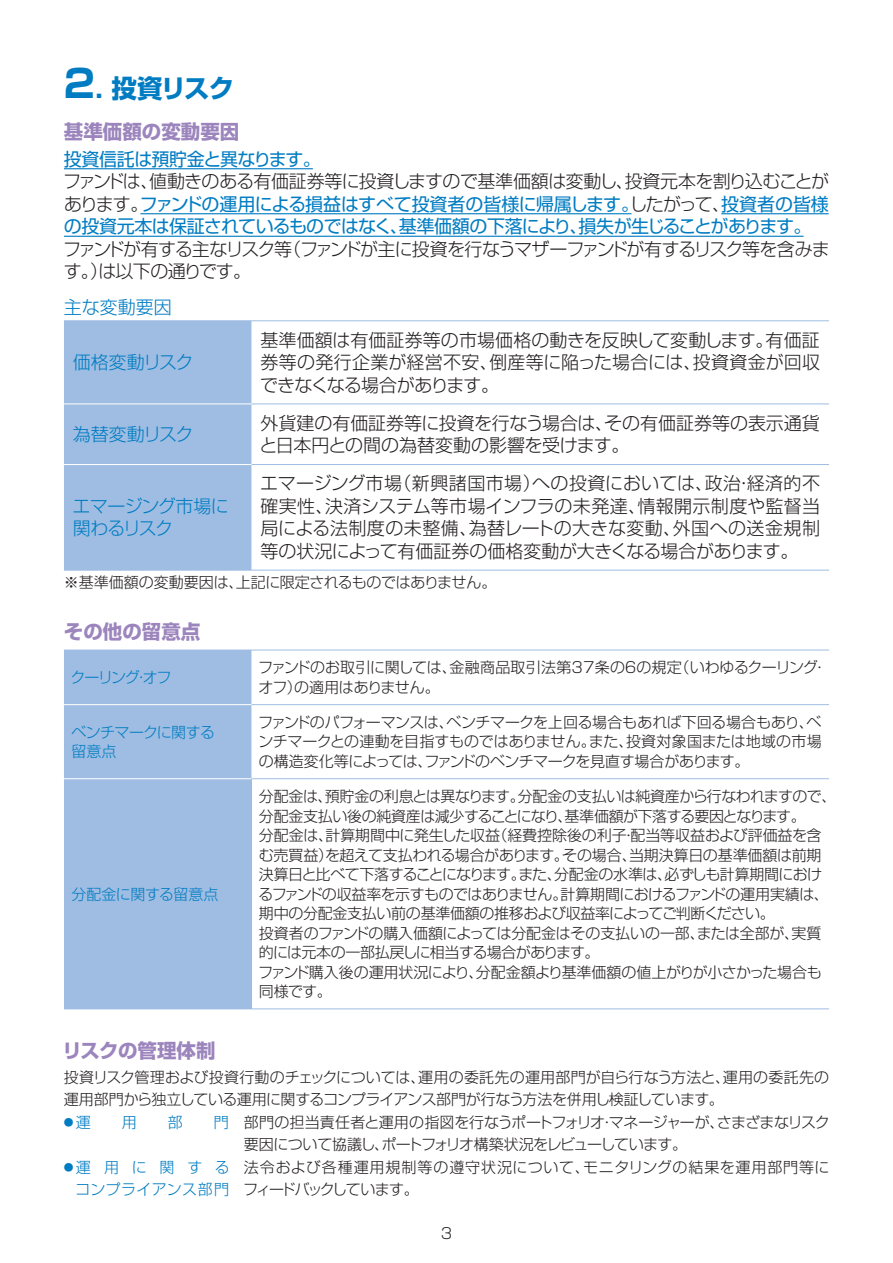
<style>
.page{position:relative;width:893px;height:1263px;background:#fff}
.page>*{position:absolute;margin:0;border:0;box-sizing:border-box;transform-origin:0 0}
.t1{font:700 25.5px "Shin Go Pr 5";letter-spacing:-.06em;color:#007cc2}
.t2{font:700 19.5px "Shin Go Pr 5";color:#9c85bd}
.t3{font:300 18px/22.5px "Shin Go Pr 5";letter-spacing:-.02em;color:#231f20;text-align:justify}
.t4{font:18px/22.5px "Shin Go Pr 5";letter-spacing:-.04em;color:#007cc2;text-align:justify}
.t5{font:300 18px/22.5px "Shin Go Pr 5";letter-spacing:-.07em;color:#231f20}
.t6{font:300 18px/22.5px "Shin Go Pr 5";color:#231f20}
.t7{font:300 18px/22.5px "Shin Go Pr 5";letter-spacing:-.03em;color:#007cc2}
.t8{font:300 15px/19.5px "Shin Go Pr 5";letter-spacing:-.02em;color:#231f20}
.t9{font:300 15px/22.5px "Shin Go Pr 5";letter-spacing:.04em;color:#231f20}
.t10{font:300 15px "Shin Go Pr 5";color:#007cc2}
.t11{font:300 15px/22.5px "Shin Go Pr 5";letter-spacing:.045em;color:#007cc2;text-align:right}
.t12{font:300 15px/19.5px "Shin Go Pr 5";letter-spacing:-.035em;color:#007cc2}
.t13{font:300 9.75px "Shin Go Pr 5";color:#007cc2}
.s1{font-size:38.25px}
.s2{font-weight:300;color:#231f20}
.s3{font-size:15px}
.s4{color:#007cc2}
.s5{font-size:9.75px}
</style>
<div class="page">
<hr style="left:64px;top:168px;width:249px;height:1px;background:#007cc2">
<hr style="left:140px;top:213px;width:491px;height:1px;background:#007cc2">
<hr style="left:721px;top:213px;width:108px;height:1px;background:#007cc2">
<hr style="left:64px;top:236px;width:739px;height:1px;background:#007cc2">
<div style="left:64px;top:321px;width:187px;height:249px;background:#9fbde2"></div>
<hr style="left:251px;top:320px;width:578px;height:1px;background:#9fbde2">
<hr style="left:251px;top:570px;width:578px;height:1px;background:#9fbde2">
<hr style="left:251px;top:403px;width:578px;height:1px;background:#9fbde2">
<hr style="left:251px;top:464px;width:578px;height:1px;background:#9fbde2">
<hr style="left:64px;top:320px;width:187px;height:1px;background:#9fbde2">
<hr style="left:64px;top:570px;width:187px;height:1px;background:#9fbde2">
<hr style="left:64px;top:403px;width:187px;height:1px;background:#fff">
<hr style="left:64px;top:464px;width:187px;height:1px;background:#fff">
<div style="left:64px;top:651px;width:187px;height:127px;background:#9fbde2"></div>
<div style="left:64px;top:779px;width:187px;height:230px;background:#9fbde2"></div>
<hr style="left:251px;top:778px;width:578px;height:1px;background:#9fbde2">
<hr style="left:251px;top:1008px;width:578px;height:1px;background:#9fbde2">
<hr style="left:251px;top:650px;width:578px;height:1px;background:#9fbde2">
<hr style="left:251px;top:704px;width:578px;height:1px;background:#9fbde2">
<hr style="left:64px;top:650px;width:187px;height:1px;background:#9fbde2">
<hr style="left:64px;top:704px;width:187px;height:1px;background:#fff">
<h1 class="t1" style="left:64px;top:68px;width:172px"><span class="s1">2</span>. 投資リスク</h1>
<h2 class="t2" style="left:64px;top:116px;width:177px">基準価額の変動要因</h2>
<p class="t4" style="left:64px;top:146px;width:258px">投資信託は預貯金と異なります。</p>
<p class="t4" style="left:63px;top:168px;width:768px"><span class="s2">ファンドは、値動きのある有価証券等に投資しますので基準価額は変動し、投資元本を割り込むことがあります。</span>ファンドの運用による損益はすべて投資者の皆様に帰属します。<span class="s2">したがって、</span>投資者の皆様の投資元本は保証されているものではなく、基準価額の下落により、損失が生じることがあります。</p>
<p class="t5" style="left:63px;top:236px;width:768px">ファンドが有する主なリスク等（ファンドが主に投資を行なうマザーファンドが有するリスク等を含みます。）は以下の通りです。</p>
<p class="t7" style="left:64px;top:294px;width:109px">主な変動要因</p>
<p class="t7" style="left:73px;top:349px;width:122px">価格変動リスク</p>
<p class="t3" style="left:260px;top:327px;width:561px">基準価額は有価証券等の市場価格の動きを反映して変動します。有価証券等の発行企業が経営不安、倒産等に陥った場合には、投資資金が回収できなくなる場合があります。</p>
<p class="t7" style="left:73px;top:421px;width:122px">為替変動リスク</p>
<p class="t6" style="left:259px;top:410px;width:562px">外貨建の有価証券等に投資を行なう場合は、その有価証券等の表示通貨と日本円との間の為替変動の影響を受けます。</p>
<p class="t3" style="left:260px;top:471px;width:562px">エマージング市場（新興諸国市場）への投資においては、政治・経済的不確実性、決済システム等市場インフラの未発達、情報開示制度や監督当局による法制度の未整備、為替レートの大きな変動、外国への送金規制等の状況によって有価証券の価格変動が大きくなる場合があります。</p>
<p class="t8" style="left:64px;top:571px;width:434px">※基準価額の変動要因は、上記に限定されるものではありません。</p>
<h2 class="t2" style="left:64px;top:616px;width:138px">その他の留意点</h2>
<p class="t10" style="left:70px;top:665px;width:103px">クーリング・オフ</p>
<p class="t8" style="left:258px;top:656px;width:570px">ファンドのお取引に関しては、金融商品取引法第37条の６の規定（いわゆるクーリング・オフ）の適用はありません。</p>
<p class="t12" style="left:71px;top:721px;width:145px">ベンチマークに関する留意点</p>
<p class="t8" style="left:258px;top:711px;width:565px;text-align:justify">ファンドのパフォーマンスは、ベンチマークを上回る場合もあれば下回る場合もあり、ベンチマークとの連動を目指すものではありません。また、投資対象国または地域の市場の構造変化等によっては、ファンドのベンチマークを見直す場合があります。</p>
<p class="t7" style="left:73px;top:493px;width:158px">エマージング市場に関わるリスク</p>
<p class="t10" style="left:71px;top:881px;width:148px">分配金に関する留意点</p>
<p class="t8" style="left:258px;top:785px;width:580px">分配金は、預貯金の利息とは異なります。分配金の支払いは純資産から行なわれますので、分配金支払い後の純資産は減少することになり、基準価額が下落する要因となります。<br>分配金は、計算期間中に発生した収益（経費控除後の利子・配当等収益および評価益を含む売買益）を超えて支払われる場合があります。その場合、当期決算日の基準価額は前期決算日と比べて下落することになります。また、分配金の水準は、必ずしも計算期間におけるファンドの収益率を示すものではありません。計算期間におけるファンドの運用実績は、期中の分配金支払い前の基準価額の推移および収益率によってご判断ください。<br>投資者のファンドの購入価額によっては分配金はその支払いの一部、または全部が、実質的には元本の一部払戻しに相当する場合があります。<br>ファンド購入後の運用状況により、分配金額より基準価額の値上がりが小さかった場合も同様です。</p>
<h2 class="t2" style="left:63px;top:1035px;width:155px">リスクの管理体制</h2>
<p class="t8" style="left:64px;top:1064px;width:767px;line-height:22.5px">投資リスク管理および投資行動のチェックについては、運用の委託先の運用部門が自ら行なう方法と、運用の委託先の運用部門から独立している運用に関するコンプライアンス部門が行なう方法を併用し検証しています。</p>
<p class="t13" style="left:64px;top:1114px;width:28px">●<span class="s3">運</span></p>
<p class="t10" style="left:122px;top:1110px;width:16px">用</p>
<p class="t10" style="left:168px;top:1110px;width:16px">部</p>
<p class="t8" style="left:244px;top:1109px;width:587px;line-height:22.5px;text-indent:-30px"><span class="s4">門</span> 部門の担当責任者と運用の指図を行なうポートフォリオ・マネージャーが、さまざまなリスク要因について協議し、ポートフォリオ構築状況をレビューしています。</p>
<p class="t11" style="left:64px;top:1154px;width:167px"><span class="s5">●</span>運用に関するコンプライアンス部門</p>
<p class="t9" style="left:243px;top:1154px;width:588px">法令および各種運用規制等の遵守状況について、モニタリングの結果を運用部門等にフィードバックしています。</p>
<p class="t8" style="left:441px;top:1222px;width:13px">3</p>
</div>
